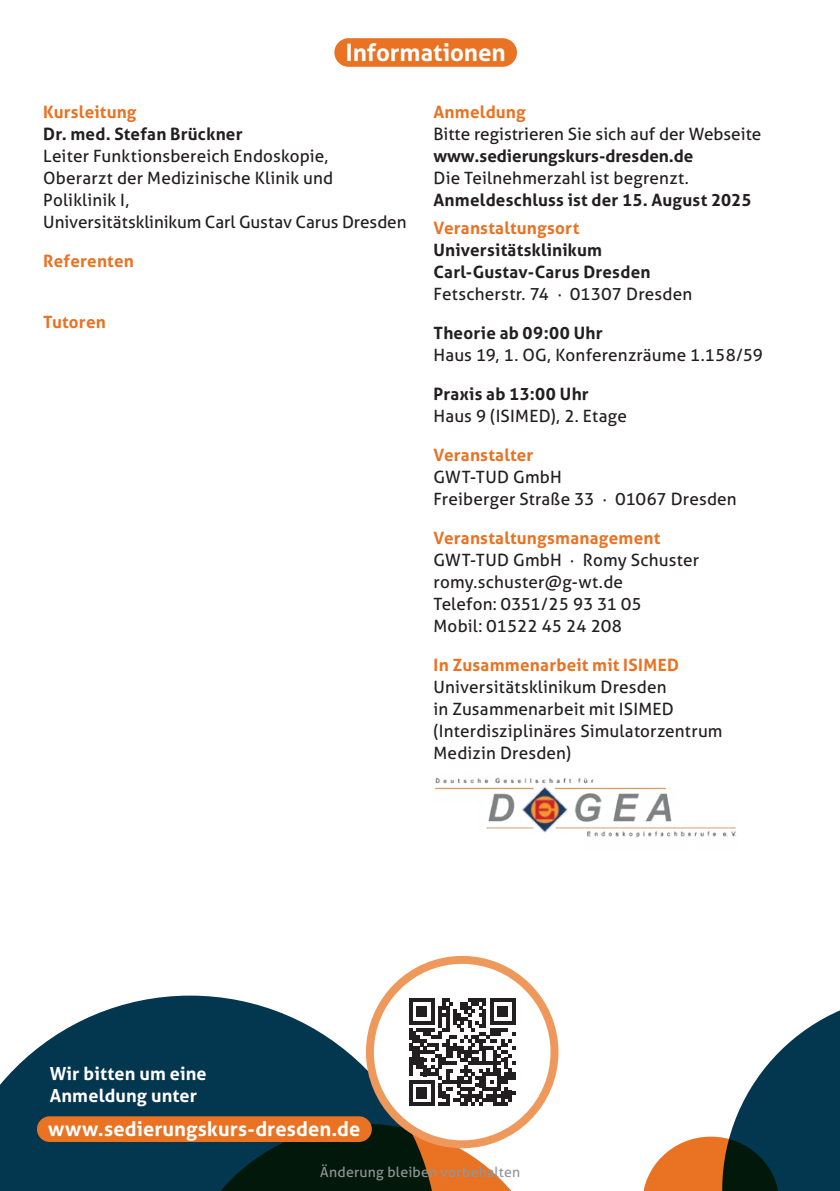
<style>
.page{position:relative;width:840px;height:1191px;background:#fff}
.page>*{position:absolute;margin:0;border:0;box-sizing:border-box;transform-origin:0 0}
.t1{font:700 24px "Aller";color:#fff}
.t2{font:700 20px "Aller";letter-spacing:.01em;color:#fff}
.t3{font:700 18px/22px "Aller";letter-spacing:.01em;color:#fff}
.t4{font:17px/22px "Aller";letter-spacing:.01em;color:#231f20}
.t5{font:700 17px/22px "Aller";letter-spacing:.015em;color:#231f20}
.t6{font:700 17px "Aller";letter-spacing:.015em;color:#e97223}
.t7{font:14px "Aller";letter-spacing:.02em;color:#939598}
</style>
<div class="page">
<div style="left:334px;top:38px;width:182px;height:29px;background:#e97223;border-radius:14px"></div>
<img style="left:434px;top:778px;width:302px;height:60px">
<svg style="left:643px;top:1011px;width:196px;height:180px"></svg>
<svg style="left:0;top:995px;width:398px;height:196px;fill:#03364f"></svg>
<svg style="left:177px;top:1124px;width:349px;height:67px;background:#454738"></svg>
<div style="left:37px;top:1116px;width:334px;height:26px;background:#e97223;border-radius:13px"></div>
<svg style="left:366px;top:956px;width:192px;height:192px"></svg>
<svg style="left:409px;top:998px;width:106px;height:107px"></svg>
<h1 class="t1" style="left:345px;top:37px;width:161px">Informationen</h1>
<p class="t6" style="left:43px;top:101px;width:95px">Kursleitung</p>
<p class="t5" style="left:43px;top:123px;width:201px">Dr. med. Stefan Brückner</p>
<p class="t4" style="left:43px;top:145px;width:364px">Leiter Funktionsbereich Endoskopie,<br>Oberarzt der Medizinische Klinik und Poliklinik I,<br>Universitätsklinikum Carl Gustav Carus Dresden</p>
<p class="t6" style="left:43px;top:250px;width:92px">Referenten</p>
<p class="t6" style="left:43px;top:311px;width:64px">Tutoren</p>
<p class="t6" style="left:433px;top:101px;width:94px">Anmeldung</p>
<p class="t4" style="left:433px;top:123px;width:329px">Bitte registrieren Sie sich auf der Webseite</p>
<p class="t5" style="left:433px;top:145px;width:261px">www.sedierungskurs-dresden.de</p>
<p class="t4" style="left:433px;top:167px;width:257px">Die Teilnehmerzahl ist begrenzt.</p>
<p class="t5" style="left:433px;top:189px;width:319px">Anmeldeschluss ist der 15. August 2025</p>
<p class="t6" style="left:433px;top:217px;width:147px">Veranstaltungsort</p>
<p class="t5" style="left:433px;top:238px;width:218px">Universitätsklinikum<br>Carl-Gustav-Carus Dresden</p>
<p class="t4" style="left:433px;top:282px;width:260px">Fetscherstr. 74 · 01307 Dresden</p>
<p class="t5" style="left:433px;top:321px;width:170px">Theorie ab 09:00 Uhr</p>
<p class="t4" style="left:433px;top:343px;width:331px">Haus 19, 1. OG, Konferenzräume 1.158/59</p>
<p class="t5" style="left:433px;top:382px;width:157px">Praxis ab 13:00 Uhr</p>
<p class="t4" style="left:433px;top:404px;width:195px">Haus 9 (ISIMED), 2. Etage</p>
<p class="t6" style="left:433px;top:444px;width:101px">Veranstalter</p>
<p class="t4" style="left:433px;top:465px;width:304px">GWT-TUD GmbH<br>Freiberger Straße 33 · 01067 Dresden</p>
<p class="t6" style="left:433px;top:527px;width:228px">Veranstaltungsmanagement</p>
<p class="t4" style="left:433px;top:548px;width:267px">GWT-TUD GmbH · Romy Schuster romy.schuster@g-wt.de<br>Telefon: 0351/25 93 31 05<br>Mobil: 01522 45 24 208</p>
<p class="t6" style="left:433px;top:654px;width:247px">In Zusammenarbeit mit ISIMED</p>
<p class="t4" style="left:433px;top:675px;width:290px">Universitätsklinikum Dresden<br>in Zusammenarbeit mit ISIMED (Interdisziplinäres Simulatorzentrum<br>Medizin Dresden)</p>
<p class="t3" style="left:50px;top:1062px;width:158px">Wir bitten um eine<br>Anmeldung unter</p>
<p class="t2" style="left:48px;top:1116px;width:313px">www.sedierungskurs-dresden.de</p>
<p class="t7" style="left:320px;top:1163px;width:202px">Änderung bleiben vorbehalten</p>
</div>
